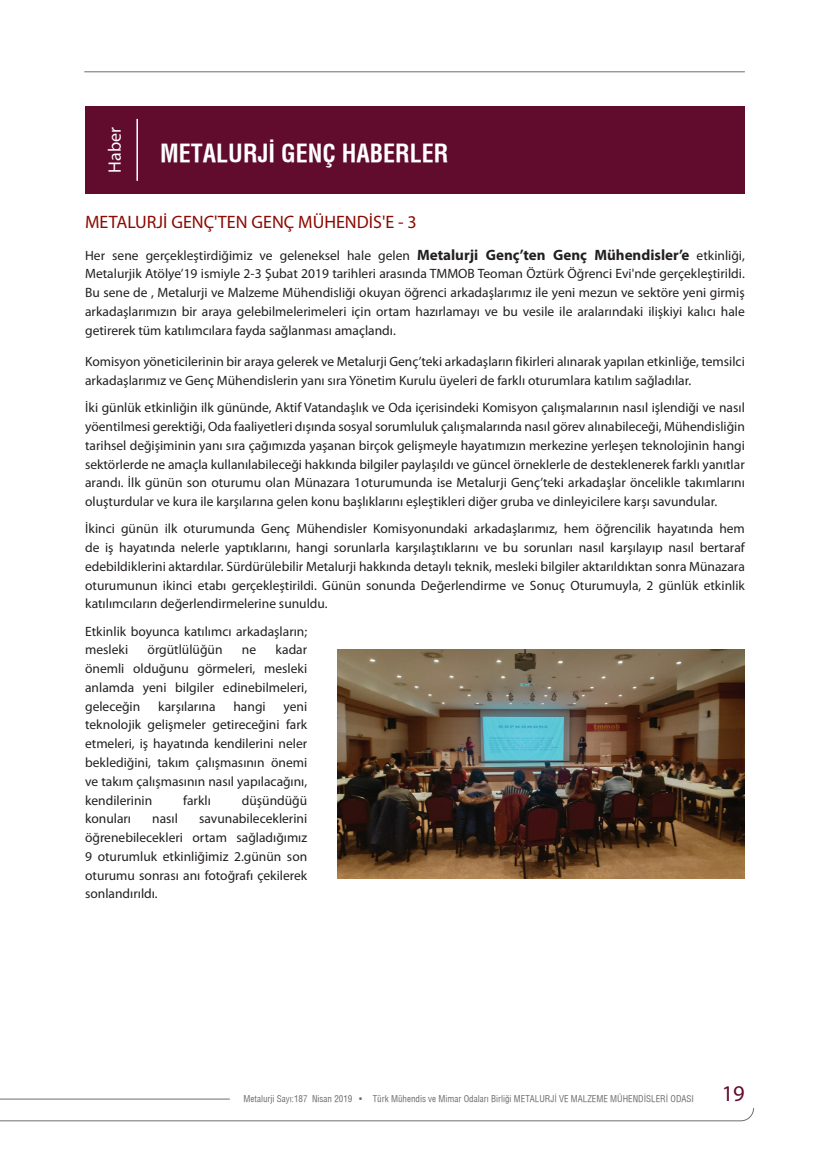
<style>
.page{position:relative;width:830px;height:1170px;background:#fff}
.page>*{position:absolute;margin:0;border:0;box-sizing:border-box;transform-origin:0 0}
.t1{font:24px "Helvetica Condensed X Bold";color:#fff}
.t2{font:22.5px "Myriad Pro";color:#620c2d}
.t3{font:18px "Myriad Pro";color:#8b0a02}
.t4{font:18px "Myriad Pro";color:#fff}
.t5{font:13.5px/18.8px "Myriad Pro";color:#231f20;text-align:justify}
.t6{font:9px "Helvetica Condensed X Book";color:#6c6d70}
.s1{font-weight:700;font-size:15px}
</style>
<div class="page">
<hr style="left:84px;top:72px;width:660px;height:1px;background:#6c6d70">
<svg style="left:0;top:1110px;width:753px;height:11px"></svg>
<hr style="left:0;top:1098px;width:230px;height:1px;background:#6c6d70">
<div style="left:85px;top:106px;width:659px;height:87px;background:#620c2d"></div>
<hr style="left:136px;top:119px;width:2px;height:62px;background:#fff">
<img style="left:337px;top:649px;width:406px;height:229px">
<h3 class="t4" style="left:108px;top:173px;width:47px;rotate:-90deg">Haber</h3>
<h1 class="t1" style="left:160px;top:138px;width:290px">METALURJİ GENÇ HABERLER</h1>
<h3 class="t3" style="left:85px;top:215px;width:333px">METALURJİ GENÇ'TEN GENÇ MÜHENDİS'E - 3</h3>
<p class="t5" style="left:85px;top:247px;width:661px">Her sene gerçekleştirdiğimiz ve geleneksel hale gelen <span class="s1">Metalurji Genç’ten Genç Mühendisler’e</span> etkinliği, Metalurjik Atölye’19 ismiyle 2-3 Şubat 2019 tarihleri arasında TMMOB Teoman Öztürk Öğrenci Evi'nde gerçekleştirildi.<br>Bu sene de , Metalurji ve Malzeme Mühendisliği okuyan öğrenci arkadaşlarımız ile yeni mezun ve sektöre yeni girmiş arkadaşlarımızın bir araya gelebilmelerimeleri için ortam hazırlamayı ve bu vesile ile aralarındaki ilişkiyi kalıcı hale getirerek tüm katılımcılara fayda sağlanması amaçlandı.</p>
<p class="t5" style="left:85px;top:354px;width:661px">Komisyon yöneticilerinin bir araya gelerek ve Metalurji Genç’teki arkadaşların fikirleri alınarak yapılan etkinliğe, temsilci arkadaşlarımız ve Genç Mühendislerin yanı sıra Yönetim Kurulu üyeleri de farklı oturumlara katılım sağladılar.</p>
<p class="t5" style="left:85px;top:400px;width:661px">İki günlük etkinliğin ilk gününde, Aktif Vatandaşlık ve Oda içerisindeki Komisyon çalışmalarının nasıl işlendiği ve nasıl yöentilmesi gerektiği, Oda faaliyetleri dışında sosyal sorumluluk çalışmalarında nasıl görev alınabileceği, Mühendisliğin tarihsel değişiminin yanı sıra çağımızda yaşanan birçok gelişmeyle hayatımızın merkezine yerleşen teknolojinin hangi sektörlerde ne amaçla kullanılabileceği hakkında bilgiler paylaşıldı ve güncel örneklerle de desteklenerek farklı yanıtlar arandı. İlk günün son oturumu olan Münazara 1oturumunda ise Metalurji Genç’teki arkadaşlar öncelikle takımlarını oluşturdular ve kura ile karşılarına gelen konu başlıklarını eşleştikleri diğer gruba ve dinleyicilere karşı savundular.</p>
<p class="t5" style="left:85px;top:521px;width:661px">İkinci günün ilk oturumunda Genç Mühendisler Komisyonundaki arkadaşlarımız, hem öğrencilik hayatında hem de iş hayatında nelerle yaptıklarını, hangi sorunlarla karşılaştıklarını ve bu sorunları nasıl karşılayıp nasıl bertaraf edebildiklerini aktardılar. Sürdürülebilir Metalurji hakkında detaylı teknik, mesleki bilgiler aktarıldıktan sonra Münazara oturumunun ikinci etabı gerçekleştirildi. Günün sonunda Değerlendirme ve Sonuç Oturumuyla, 2 günlük etkinlik katılımcıların değerlendirmelerine sunuldu.</p>
<p class="t5" style="left:85px;top:623px;width:223px">Etkinlik boyunca katılımcı arkadaşların; mesleki</p>
<p class="t5" style="left:85px;top:642px;width:223px;text-indent:190px">kadar önemli olduğunu görmeleri, mesleki anlamda yeni bilgiler edinebilmeleri, geleceğin</p>
<p class="t5" style="left:147px;top:642px;width:76px">örgütlülüğün</p>
<p class="t5" style="left:242px;top:642px;width:16px">ne</p>
<p class="t5" style="left:158px;top:698px;width:59px">karşılarına</p>
<p class="t5" style="left:233px;top:698px;width:34px">hangi</p>
<p class="t5" style="left:85px;top:698px;width:223px;text-indent:198px">yeni teknolojik gelişmeler getireceğini fark etmeleri, iş hayatında kendilerini neler beklediğini, takım çalışmasının önemi ve takım çalışmasının nasıl yapılacağını, kendilerinin</p>
<p class="t5" style="left:183px;top:792px;width:29px">farklı</p>
<p class="t5" style="left:242px;top:792px;width:67px">düşündüğü</p>
<p class="t5" style="left:85px;top:810px;width:223px;text-indent:114px">savunabileceklerini öğrenebilecekleri ortam sağladığımız 9 oturumluk etkinliğimiz 2.günün son oturumu sonrası anı fotoğrafı çekilerek sonlandırıldı.</p>
<p class="t5" style="left:85px;top:810px;width:47px">konuları</p>
<p class="t5" style="left:152px;top:810px;width:27px">nasıl</p>
<p class="t6" style="left:243px;top:1093px;width:452px">Metalurji Sayı:187 Nisan 2019 • Türk Mühendis ve Mimar Odaları Birliği METALURJİ VE MALZEME MÜHENDİSLERİ ODASI</p>
<h2 class="t2" style="left:721px;top:1084px;width:25px">19</h2>
</div>
